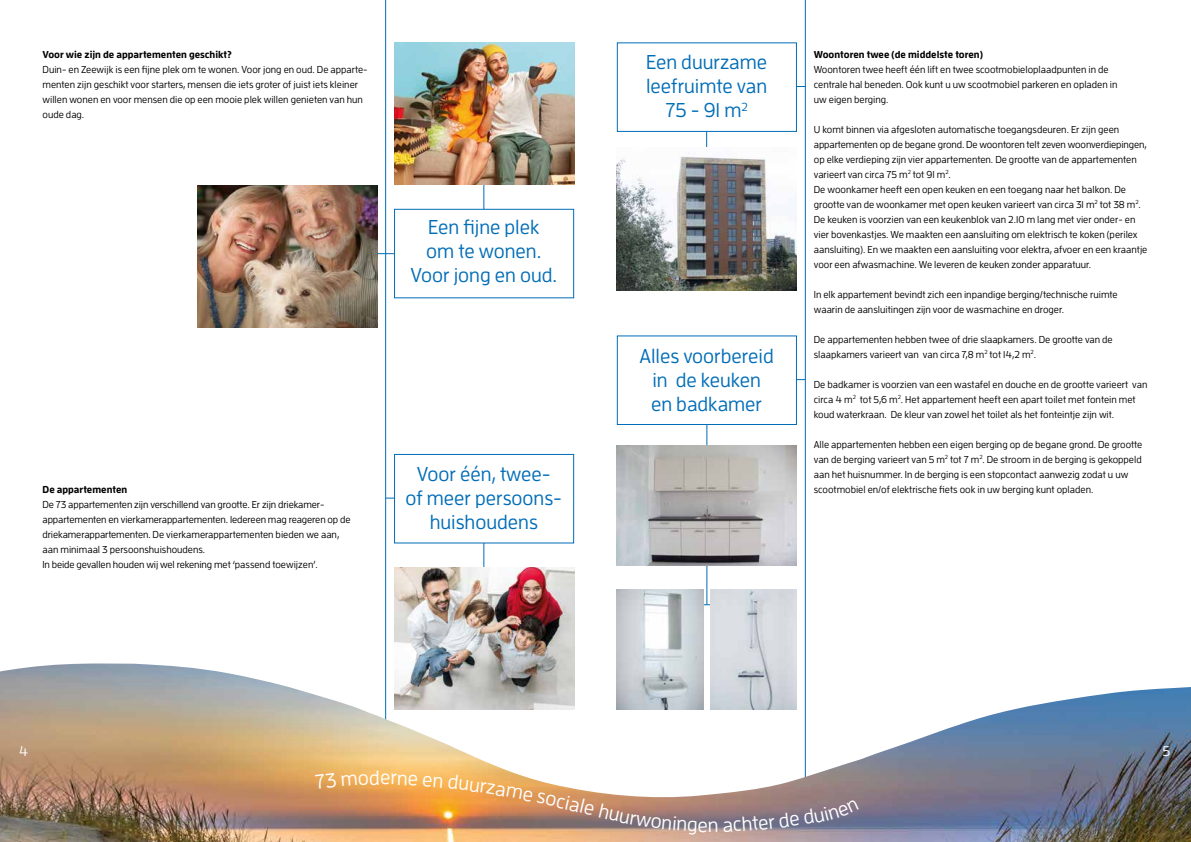
<style>
.page{position:relative;width:1191px;height:842px;background:#fff}
.page>*{position:absolute;margin:0;border:0;box-sizing:border-box;transform-origin:0 0}
.t1{font:500 20px/24px "Enzo OT";color:#006db7;text-align:center}
.t2{font:500 20px "Enzo OT";color:#fff}
.t3{font:500 14px "Enzo OT";color:#fff}
.t4{font:500 10px/15px "Enzo OT";color:#000}
.t5{font:700 10px "Enzo OT";color:#000}
</style>
<div class="page">
<hr style="left:805px;top:0;width:1px;height:793px;background:#006db7">
<hr style="left:385px;top:0;width:1px;height:732px;background:#006db7">
<img style="left:0;top:663px;width:1191px;height:179px">
<hr style="left:483px;top:172px;width:1px;height:60px;background:#006db7">
<div style="left:394px;top:209px;width:180px;height:89px;background:#fff;border:1px solid #006db7"></div>
<svg style="left:377px;top:253px;width:17px;height:1px"></svg>
<img style="left:394px;top:43px;width:180px;height:142px">
<img style="left:197px;top:186px;width:180px;height:142px">
<hr style="left:483px;top:468px;width:1px;height:114px;background:#006db7">
<div style="left:394px;top:454px;width:180px;height:89px;background:#fff;border:1px solid #006db7"></div>
<img style="left:394px;top:567px;width:180px;height:142px">
<hr style="left:706px;top:56px;width:1px;height:115px;background:#006db7">
<div style="left:617px;top:42px;width:180px;height:90px;background:#fff;border:1px solid #006db7"></div>
<hr style="left:706px;top:349px;width:1px;height:256px;background:#006db7">
<div style="left:617px;top:336px;width:180px;height:89px;background:#fff;border:1px solid #006db7"></div>
<img style="left:617px;top:446px;width:180px;height:120px">
<img style="left:617px;top:589px;width:86px;height:120px">
<img style="left:710px;top:589px;width:87px;height:120px">
<img style="left:617px;top:148px;width:180px;height:143px">
<svg style="left:315px;top:770px;width:102px;height:19px;background:#efb05b"></svg>
<svg style="left:423px;top:774px;width:284px;height:61px"></svg>
<svg style="left:723px;top:800px;width:136px;height:32px;background:#857886"></svg>
<p class="t5" style="left:43px;top:50px;width:191px">Voor wie zijn de appartementen geschikt?</p>
<p class="t4" style="left:43px;top:62px;width:327px">Duin- en Zeewijk is een fijne plek om te wonen. Voor jong en oud. De apparte&shy;menten zijn geschikt voor starters, mensen die iets groter of juist iets kleiner willen wonen en voor mensen die op een mooie plek willen genieten van hun oude dag.</p>
<h1 class="t1" style="left:410px;top:216px;width:148px">Een fijne plek<br>om te wonen.<br>Voor jong en oud.</h1>
<p class="t5" style="left:43px;top:485px;width:86px">De appartementen</p>
<p class="t4" style="left:43px;top:497px;width:309px">De 73 appartementen zijn verschillend van grootte. Er zijn driekamer&shy;appartementen en vierkamerappartementen. Iedereen mag reageren op de driekamerappartementen. De vierkamerappartementen bieden we aan, aan minimaal 3 persoonshuishoudens.<br>In beide gevallen houden wij wel rekening met ‘passend toewijzen’.</p>
<h1 class="t1" style="left:405px;top:463px;width:158px">Voor één, twee-<br>of meer persoons&shy;huishoudens</h1>
<h1 class="t1" style="left:646px;top:51px;width:123px">Een duurzame leefruimte van<br>75 - 91 m<sup>2</sup></h1>
<h1 class="t1" style="left:639px;top:345px;width:136px">Alles voorbereid in de keuken en badkamer</h1>
<p class="t5" style="left:814px;top:50px;width:171px">Woontoren twee (de middelste toren)</p>
<p class="t4" style="left:814px;top:62px;width:305px">Woontoren twee heeft één lift en twee scootmobieloplaadpunten in de centrale hal beneden. Ook kunt u uw scootmobiel parkeren en opladen in uw eigen berging.</p>
<p class="t4" style="left:814px;top:122px;width:335px">U komt binnen via afgesloten automatische toegangsdeuren. Er zijn geen appartementen op de begane grond. De woontoren telt zeven woonverdiepingen, op elke verdieping zijn vier appartementen. De grootte van de appartementen varieert van circa 75 m<sup>2</sup> tot 91 m<sup>2</sup>.<br>De woonkamer heeft een open keuken en een toegang naar het balkon. De grootte van de woonkamer met open keuken varieert van circa 31 m<sup>2</sup> tot 38 m<sup>2</sup>.<br>De keuken is voorzien van een keukenblok van 2.10 m lang met vier onder- en vier bovenkastjes. We maakten een aansluiting om elektrisch te koken (perilex aansluiting). En we maakten een aansluiting voor elektra, afvoer en een kraantje voor een afwasmachine. We leveren de keuken zonder apparatuur.</p>
<p class="t4" style="left:814px;top:287px;width:305px">In elk appartement bevindt zich een inpandige berging/technische ruimte waarin de aansluitingen zijn voor de wasmachine en droger.</p>
<p class="t4" style="left:814px;top:332px;width:300px">De appartementen hebben twee of drie slaapkamers. De grootte van de slaapkamers varieert van van circa 7,8 m<sup>2</sup> tot 14,2 m<sup>2</sup>.</p>
<p class="t4" style="left:814px;top:377px;width:335px">De badkamer is voorzien van een wastafel en douche en de grootte varieert van circa 4 m<sup>2</sup> tot 5,6 m<sup>2</sup>. Het appartement heeft een apart toilet met fontein met koud waterkraan. De kleur van zowel het toilet als het fonteintje zijn wit.</p>
<p class="t4" style="left:814px;top:437px;width:330px">Alle appartementen hebben een eigen berging op de begane grond. De grootte van de berging varieert van 5 m<sup>2</sup> tot 7 m<sup>2</sup>. De stroom in de berging is gekoppeld aan het huisnummer. In de berging is een stopcontact aanwezig zodat u uw scootmobiel en/of elektrische fiets ook in uw berging kunt opladen.</p>
<h2 class="t3" style="left:19px;top:746px;width:11px">4</h2>
<h2 class="t3" style="left:1162px;top:746px;width:9px">5</h2>
<h1 class="t2" style="left:708px;top:816px;width:12px">n</h1>
</div>
